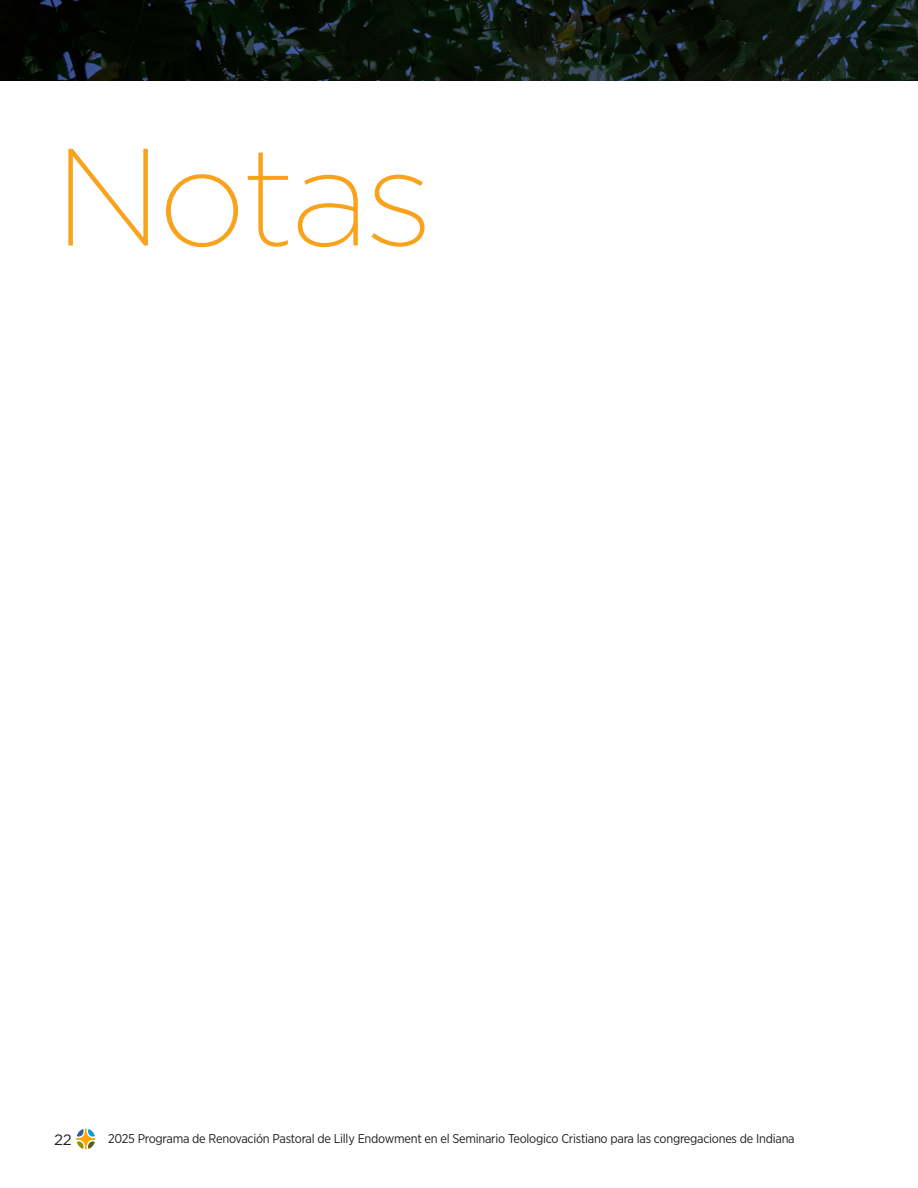
<style>
.page{position:relative;width:918px;height:1188px;background:#fff}
.page>*{position:absolute;margin:0;border:0;box-sizing:border-box;transform-origin:0 0}
.Section_Head{font:200 138.15px "Gotham";letter-spacing:-.03em;color:#f9a21c}
.t1{font:15px "Gotham";color:#231f20}
.t2{font:12.75px "Gotham Narrow";letter-spacing:-.02em;color:#231f20}
</style>
<div class="page">
<svg style="left:76px;top:1129px;width:19px;height:20px"></svg>
<svg style="left:0;top:0;width:918px;height:81px;background:#0b140d"></svg>
<p class="Section_Head" style="left:54px;top:111px;width:381px">Notas</p>
<p class="t1" style="left:54px;top:1130px;width:19px">22</p>
<p class="t2" style="left:108px;top:1131px;width:688px">2025 Programa de Renovación Pastoral de Lilly Endowment en el Seminario Teologico Cristiano para las congregaciones de Indiana</p>
</div>
